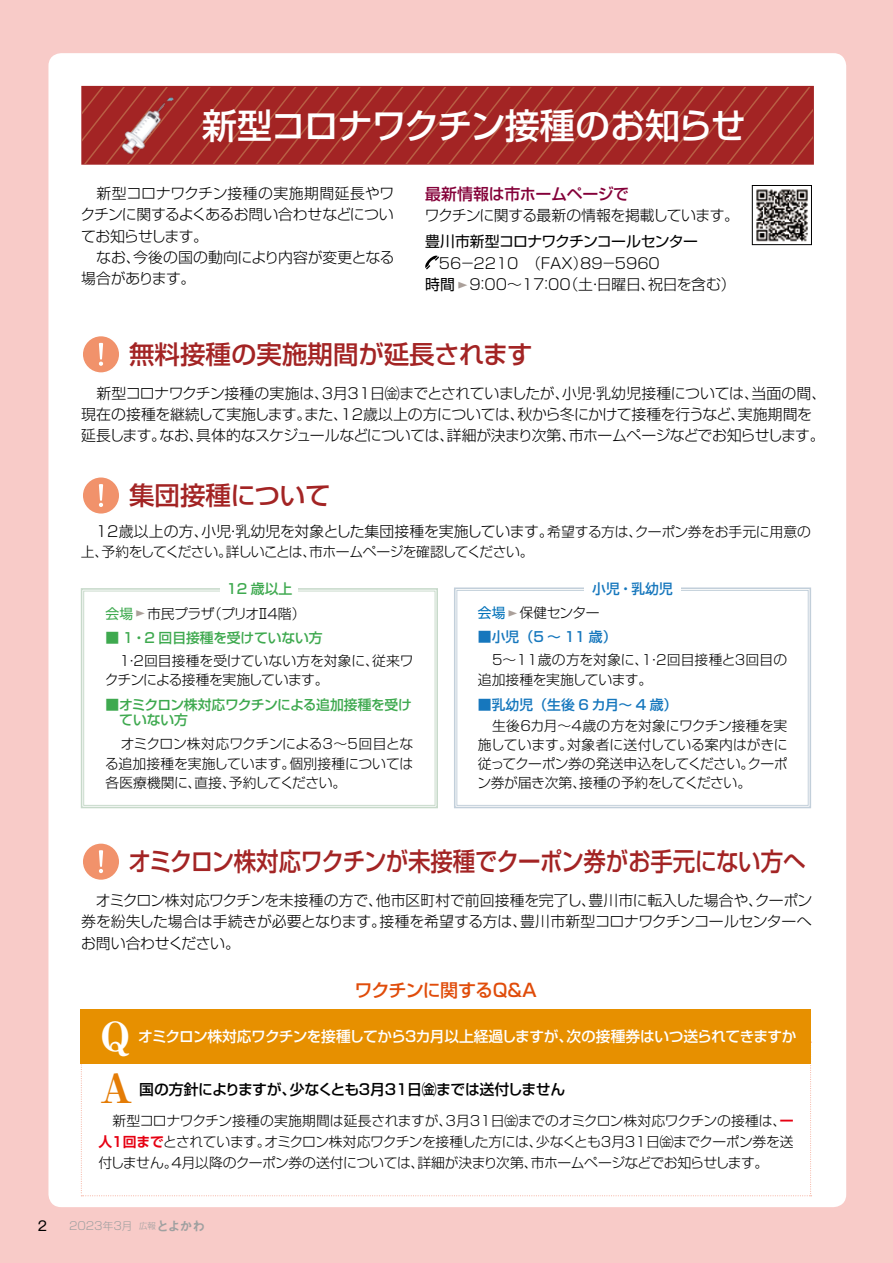
<style>
.page{position:relative;width:893px;height:1263px;background:#f8cbc8}
.page>*{position:absolute;margin:0;border:0;box-sizing:border-box;transform-origin:0 0}
.t1{font:800 39.9px "Ryumin Pro";color:#fff}
.t2{font:800 39.9px "Ryumin Pro";color:#e47c06}
.t3{font:500 35.1px "Shin Go Pro";letter-spacing:-.035em;color:#fff}
.t4{font:500 25.5px "Shin Go Pro";letter-spacing:-.01em;color:#a32424;scale:.88 1}
.t5{font:500 25.5px "Shin Go Pro";letter-spacing:-.01em;color:#a32424}
.t6{font:500 18px "Shin Go Pro";letter-spacing:-.05em;color:#e04c0a}
.t7{font:500 15.9px "Shin Go Pro";letter-spacing:-.015em;color:#840039}
.t8{font:300 14.85px/21.3px "Shin Go Pro";letter-spacing:-.02em;color:#000}
.t9{font:500 14.85px "Shin Go Pro";letter-spacing:-.03em;color:#fff}
.t10{font:500 14.85px "Shin Go Pro";letter-spacing:-.025em;color:#000}
.t11{font:300 14.85px "Shin Go Pro";color:#000}
.t12{font:300 14.85px "Shin Go Pro";letter-spacing:.01em;color:#000}
.t13{font:14.85px "Shin Go Pro";letter-spacing:-.035em;color:#000}
.t14{font:300 14.85px "Shin Go Pro";letter-spacing:-.04em;color:#000}
.t15{font:300 13.8px/19.2px "Shin Go Pro";letter-spacing:-.025em;color:#000}
.t16{font:300 13.8px/19.2px "Shin Go Pro";letter-spacing:-.005em;color:#000;text-align:right}
.t17{font:500 13.8px "Shin Go Pro";color:#1677bd}
.t18{font:500 13.8px/14.9px "Shin Go Pro";letter-spacing:-.03em;color:#3ea94f}
.t19{font:500 13.8px "Shin Go Pro";letter-spacing:-.01em;color:#3ea94f}
.t20{font:300 13.8px "Shin Go Pro";letter-spacing:-.045em;color:#000}
.t21{font:300 13.8px "Shin Go Pro";letter-spacing:-.065em;color:#000}
.t22{font:300 13.8px "Shin Go Pro";letter-spacing:.005em;color:#000}
.t23{font:13.8px "Shin Go Pro";color:#0071b9}
.t24{font:13.8px "Shin Go Pro";color:#3ea94f}
.t25{font:13.35px "Midashi Go Pro MB31";color:#9fa0a0}
.t26{font:13.35px "Gothic MB101 Pro";color:#000}
.t27{font:300 11.1px "Shin Go Pro";color:#9fa0a0}
.t28{font:300 7.5px "Shin Go Pro";color:#aba09a;scale:1.94 1}
.t29{font:300 6.9px "Ryumin Pro";color:#aba09a;scale:2 1}
.s1{font-family:"Shin Go Pro De";font-weight:700;color:#e60012}
.s2{font-size:10.65px}
.s3{font-family:"Shin Go Pro";font-weight:300;font-size:8.55px}
</style>
<div class="page">
<div style="left:48px;top:53px;width:798px;height:1154px;background:#fff;border-radius:13px"></div>
<svg style="left:81px;top:86px;width:733px;height:79px;background:#b04646"></svg>
<svg style="left:82px;top:87px;width:731px;height:77px;background:#a42926"></svg>
<img style="left:114px;top:94px;width:65px;height:62px">
<img style="left:756px;top:189px;width:52px;height:53px">
<div style="left:752px;top:185px;width:60px;height:60px;border:1px solid #000"></div>
<svg style="left:425px;top:256px;width:14px;height:13px"></svg>
<svg style="left:82px;top:843px;width:38px;height:37px"></svg>
<div style="left:81px;top:842px;width:40px;height:39px;border:2px solid #fff;border-radius:50%"></div>
<div style="left:84px;top:845px;width:34px;height:33px;background:#f1926b;border-radius:50%"></div>
<svg style="left:99px;top:850px;width:4px;height:23px"></svg>
<svg style="left:82px;top:477px;width:38px;height:37px"></svg>
<div style="left:81px;top:476px;width:40px;height:39px;border:2px solid #fff;border-radius:50%"></div>
<div style="left:84px;top:479px;width:34px;height:33px;background:#f1926b;border-radius:50%"></div>
<svg style="left:99px;top:484px;width:4px;height:23px"></svg>
<svg style="left:80px;top:588px;width:358px;height:221px"></svg>
<div style="left:220px;top:577px;width:78px;height:24px;background:#fff"></div>
<svg style="left:454px;top:587px;width:357px;height:222px"></svg>
<div style="left:584px;top:577px;width:97px;height:24px;background:#fff"></div>
<svg style="left:81px;top:1042px;width:731px;height:154px"></svg>
<div style="left:81px;top:1009px;width:730px;height:55px;background:#e79000"></div>
<svg style="left:82px;top:335px;width:38px;height:38px"></svg>
<div style="left:81px;top:335px;width:40px;height:39px;border:2px solid #fff;border-radius:50%"></div>
<div style="left:84px;top:338px;width:34px;height:33px;background:#f1926b;border-radius:50%"></div>
<svg style="left:99px;top:343px;width:4px;height:23px"></svg>
<h2 class="t3" style="left:202px;top:96px;width:545px">新型コロナワクチン接種のお知らせ</h2>
<p class="t8" style="left:80px;top:181px;width:316px;text-align:justify">　新型コロナワクチン接種の実施期間延長やワクチンに関するよくあるお問い合わせなどについてお知らせします。</p>
<p class="t8" style="left:133px;top:245px;width:263px">今後の国の動向により内容が変更となる</p>
<p class="t8" style="left:81px;top:245px;width:116px">　なお、<br>場合があります。</p>
<p class="t7" style="left:425px;top:181px;width:206px">最新情報は市ホームページで</p>
<p class="t8" style="left:425px;top:203px;width:316px">ワクチンに関する最新の情報を掲載しています。</p>
<p class="t13" style="left:425px;top:229px;width:274px">豊川市新型コロナワクチンコールセンター</p>
<p class="t8" style="left:580px;top:251px;width:81px">89－5960</p>
<p class="t11" style="left:439px;top:251px;width:150px">56－2210　（FAX(</p>
<p class="t8" style="left:563px;top:272px;width:94px">（土日曜日、</p>
<p class="t8" style="left:648px;top:272px;width:89px">祝日を含む(</p>
<p class="t13" style="left:425px;top:272px;width:31px">時間</p>
<p class="t8" style="left:469px;top:272px;width:103px">9：00～ 1 7：00</p>
<p class="t28" style="left:455px;top:279px;width:9px">⇔</p>
<p class="t8" style="left:588px;top:272px;width:16px">・</p>
<h3 class="t5" style="left:129px;top:333px;width:405px">無料接種の実施期間が延長されます</h3>
<p class="t8" style="left:517px;top:381px;width:296px;text-indent:-436px">　新型コロナワクチン接種の実施は 3、月31日㈮までとされていましたが、<br>秋から冬にかけて接種を行うなど実施期間を</p>
<p class="t12" style="left:562px;top:381px;width:198px">小児乳幼児接種については、</p>
<p class="t8" style="left:752px;top:381px;width:76px">当面の間、</p>
<p class="t8" style="left:587px;top:381px;width:16px">・</p>
<p class="t8" style="left:81px;top:402px;width:232px">現在の接種を継続して実施します。</p>
<p class="t11" style="left:341px;top:402px;width:186px">12歳以上の方については、</p>
<p class="t8" style="left:304px;top:402px;width:45px">また、</p>
<p class="t8" style="left:730px;top:402px;width:16px">、</p>
<p class="t8" style="left:196px;top:423px;width:259px">具体的なスケジュールなどについては、</p>
<p class="t14" style="left:569px;top:423px;width:257px">市ホームページなどでお知らせします。</p>
<p class="t8" style="left:447px;top:423px;width:131px">詳細が決まり次第、</p>
<p class="t8" style="left:81px;top:423px;width:86px">延長します。</p>
<p class="t8" style="left:159px;top:423px;width:46px">なお、</p>
<h3 class="t5" style="left:129px;top:475px;width:203px">集団接種について</h3>
<p class="t8" style="left:201px;top:519px;width:354px">小児乳幼児を対象とした集団接種を実施しています。</p>
<p class="t12" style="left:81px;top:519px;width:129px">　12歳以上の方、</p>
<p class="t15" style="left:547px;top:520px;width:265px">希望する方はクーポン券をお手元に用意の</p>
<p class="t15" style="left:629px;top:520px;width:15px">、</p>
<p class="t8" style="left:226px;top:519px;width:16px">・</p>
<p class="t15" style="left:309px;top:541px;width:226px">市ホームページを確認してください。</p>
<p class="t15" style="left:226px;top:541px;width:92px">詳しいことは、</p>
<p class="t21" style="left:102px;top:540px;width:132px">予約をしてください。</p>
<p class="t15" style="left:81px;top:541px;width:29px">上、</p>
<p class="t19" style="left:226px;top:577px;width:67px">12 歳以上</p>
<p class="t17" style="left:592px;top:577px;width:82px">小児・乳幼児</p>
<p class="t15" style="left:147px;top:602px;width:69px">市民プラザ</p>
<p class="t24" style="left:106px;top:602px;width:29px">会場</p>
<p class="t15" style="left:208px;top:602px;width:64px">（プリオⅡ</p>
<p class="t15" style="left:267px;top:602px;width:40px">4階(</p>
<p class="t29" style="left:133px;top:608px;width:8px">⇔</p>
<p class="t23" style="left:478px;top:602px;width:29px">会場</p>
<p class="t15" style="left:519px;top:602px;width:82px">保健センター</p>
<p class="t29" style="left:506px;top:608px;width:8px">⇔</p>
<p class="t19" style="left:106px;top:626px;width:219px">■ 1・2 回目接種を受けていない方</p>
<p class="t17" style="left:478px;top:626px;width:140px">■小児（5 ～ 11 歳(</p>
<p class="t15" style="left:105px;top:649px;width:276px">　 ２・１ 回目接種を受けていない方を対象に、クチンによる接種を実施しています。</p>
<p class="t18" style="left:106px;top:696px;width:308px">■オミクロン株対応ワクチンによる追加接種を受け　ていない方</p>
<p class="t15" style="left:121px;top:732px;width:294px;line-height:20.4px;text-align:right">オミクロン株対応ワクチンによる3～5回目とな個別接種については</p>
<p class="t15" style="left:372px;top:649px;width:43px">従来ワ</p>
<p class="t15" style="left:229px;top:753px;width:119px;text-indent:-124px">る追加接種を実施しています。<br>予約してください。</p>
<p class="t15" style="left:106px;top:772px;width:97px">各医療機関に、</p>
<p class="t15" style="left:194px;top:772px;width:43px">直接、</p>
<p class="t15" style="left:478px;top:649px;width:184px">　5～11歳の方を対象に ・1、追加接種を実施しています。</p>
<p class="t17" style="left:478px;top:693px;width:201px">■乳幼児（生後 6 カ月～ 4 歳(</p>
<p class="t16" style="left:478px;top:714px;width:311px">　生後6カ月～4歳の方を対象にワクチン接種を実対象者に送付している案内はがきに</p>
<p class="t22" style="left:656px;top:649px;width:133px">2回目接種と3回目の</p>
<p class="t15" style="left:478px;top:733px;width:96px">施しています。</p>
<p class="t15" style="left:478px;top:752px;width:278px;text-align:right">従ってクーポン券の発送申込をしてください。接種の予約をしてください。</p>
<p class="t15" style="left:747px;top:752px;width:42px">クーポ</p>
<p class="t15" style="left:477px;top:771px;width:110px">ン券が届き次第、</p>
<p class="t26" style="left:38px;top:1215px;width:11px">2</p>
<h3 class="t4" style="left:128px;top:841px;width:771px">オミクロン株対応ワクチンが未接種でクーポン券がお手元にない方へ</h3>
<p class="t8" style="left:376px;top:888px;width:438px">他市区町村で前回接種を完了し豊川市に転入した場合やクーポン</p>
<p class="t8" style="left:81px;top:888px;width:303px">　オミクロン株対応ワクチンを未接種の方で、</p>
<p class="t8" style="left:581px;top:888px;width:16px">、</p>
<p class="t8" style="left:748px;top:888px;width:16px">、</p>
<p class="t8" style="left:81px;top:909px;width:306px">券を紛失した場合は手続きが必要となります。お問い合わせください。</p>
<p class="t8" style="left:380px;top:909px;width:149px">接種を希望する方は、</p>
<p class="t8" style="left:520px;top:909px;width:293px">豊川市新型コロナワクチンコールセンターへ</p>
<h1 class="t1" style="left:100px;top:1004px;width:32px">Q</h1>
<p class="t6" style="left:355px;top:976px;width:156px">ワクチンに関するＱ</p>
<p class="t6" style="left:506px;top:976px;width:20px">＆</p>
<p class="t6" style="left:520px;top:976px;width:20px">Ａ</p>
<p class="t9" style="left:566px;top:1024px;width:232px">次の接種券はいつ送られてきますか</p>
<p class="t9" style="left:138px;top:1024px;width:436px">オミクロン株対応ワクチンを接種してから3カ月以上経過しますが、</p>
<h1 class="t2" style="left:100px;top:1057px;width:34px">A</h1>
<p class="t15" style="left:98px;top:1108px;width:697px;line-height:21.3px;text-align:right">　新型コロナワクチン接種の実施期間は延長されますが 3、月31日㈮までのオミクロン株対応ワクチンの接種は<span class="s1">一</span>、少なくとも3月31日㈮までクーポン券を送</p>
<p class="t10" style="left:290px;top:1077px;width:277px">少なくとも3月31日㈮までは送付しません</p>
<p class="t10" style="left:139px;top:1077px;width:159px">国の方針によりますが、</p>
<p class="t15" style="left:98px;top:1131px;width:174px"><span class="s1">人1回まで</span>とされています。</p>
<p class="t20" style="left:264px;top:1130px;width:280px">オミクロン株対応ワクチンを接種した方には、</p>
<p class="t15" style="left:98px;top:1152px;width:328px">付しません 4。月以降のクーポン券の送付については、</p>
<p class="t15" style="left:531px;top:1152px;width:239px">市ホームページなどでお知らせします。</p>
<p class="t15" style="left:417px;top:1152px;width:122px">詳細が決まり次第、</p>
<p class="t27" style="left:69px;top:1217px;width:65px">2023<span class="s2">年</span>3<span class="s2">月</span></p>
<p class="t25" style="left:139px;top:1215px;width:68px"><span class="s3">広報</span>とよかわ</p>
</div>
